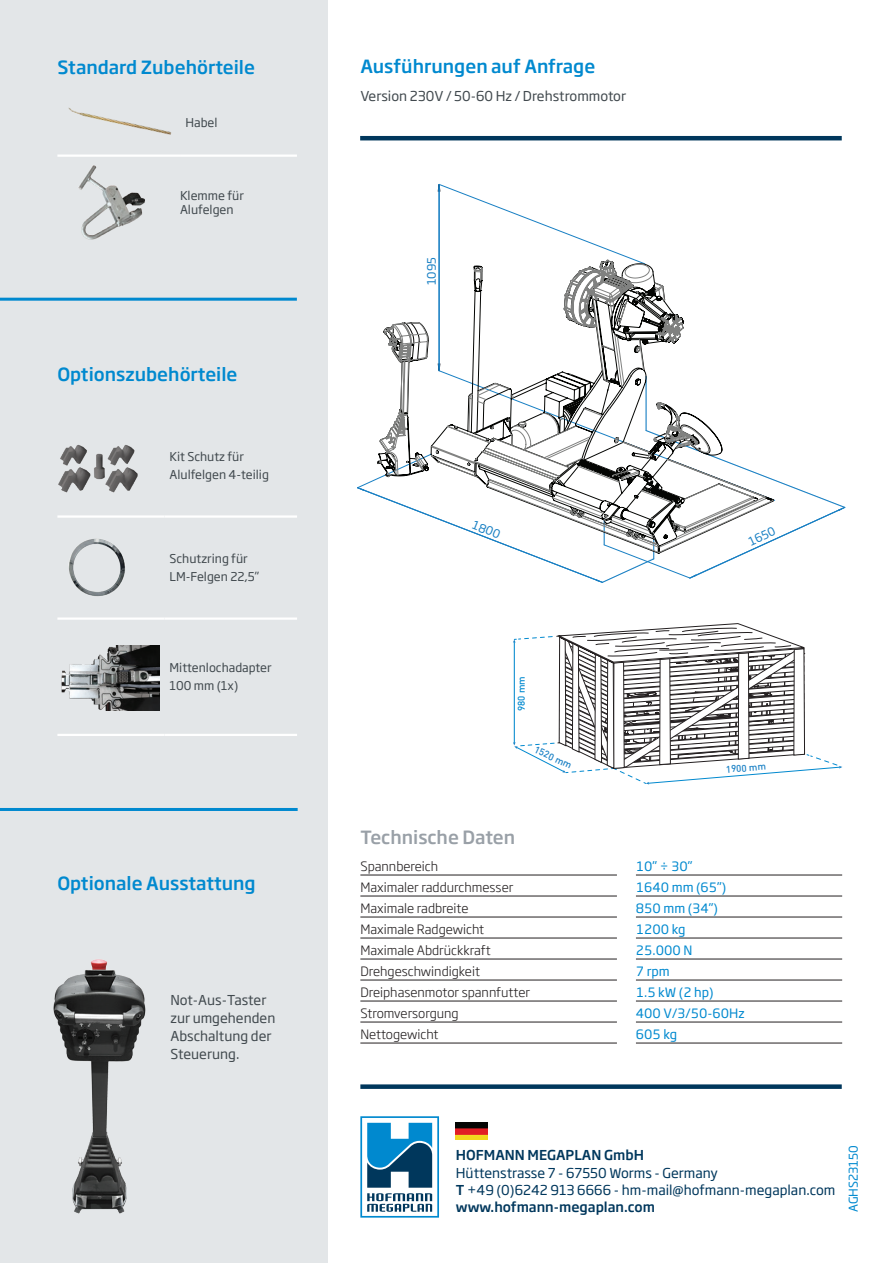
<style>
.page{position:relative;width:893px;height:1263px;background:#fff}
.page>*{position:absolute;margin:0;border:0;box-sizing:border-box;transform-origin:0 0}
.t1{font:500 18px "Soho Gothic Pro";color:#0089cf}
.t2{font:500 18px "Soho Gothic Pro";color:#99a0a7}
.t3{font:13.5px/17.2px "Soho Gothic Pro";color:#00375c}
.t4{font:13.5px/18px "Soho Gothic Pro";color:#41494e}
.t5{font:500 13.5px "Soho Gothic Pro";color:#00375c}
.t6{font:300 12.75px/21px "Soho Gothic Pro";color:#231f20}
.t7{font:12.75px/21px "Soho Gothic Pro";color:#0089cf}
.t8{font:12px/18px "Soho Gothic Pro";color:#41494e}
.t9{font:12px "Soho Gothic Pro";color:#0089cf}
.t10{font:11.55px "Soho Gothic Pro";color:#177fc3}
.t11{font:500 9.75px "DIN Pro";color:#1b81c5}
.t12{font:500 9.75px "DIN Pro";color:#0089cf}
.s1{font-weight:500}
</style>
<div class="page">
<div style="left:0;top:0;width:327px;height:1263px;background:#e3e6e8"></div>
<svg style="left:360px;top:1116px;width:79px;height:101px"></svg>
<img style="left:456px;top:1123px;width:32px;height:17px">
<hr style="left:0;top:298px;width:297px;height:3px;background:#0089cf">
<hr style="left:0;top:808px;width:298px;height:3px;background:#0089cf">
<svg style="left:438px;top:184px;width:196px;height:75px"></svg>
<svg style="left:357px;top:478px;width:488px;height:105px"></svg>
<svg style="left:377px;top:260px;width:396px;height:293px"></svg>
<svg style="left:513px;top:623px;width:329px;height:161px"></svg>
<hr style="left:57px;top:515px;width:107px;height:3px;background:#fff">
<hr style="left:164px;top:515px;width:133px;height:3px;background:#fff">
<hr style="left:57px;top:617px;width:107px;height:3px;background:#fff">
<hr style="left:164px;top:617px;width:133px;height:3px;background:#fff">
<hr style="left:57px;top:734px;width:107px;height:2px;background:#fff">
<hr style="left:164px;top:734px;width:133px;height:2px;background:#fff">
<img style="left:58px;top:444px;width:80px;height:49px">
<img style="left:69px;top:538px;width:56px;height:59px">
<img style="left:61px;top:646px;width:98px;height:64px">
<div style="left:360px;top:1084px;width:482px;height:5px;background:#00375c"></div>
<hr style="left:360px;top:875px;width:257px;height:1px;background:#231f20">
<hr style="left:360px;top:896px;width:257px;height:1px;background:#231f20">
<hr style="left:360px;top:917px;width:257px;height:1px;background:#231f20">
<hr style="left:360px;top:938px;width:257px;height:1px;background:#231f20">
<hr style="left:360px;top:959px;width:257px;height:1px;background:#231f20">
<hr style="left:360px;top:980px;width:257px;height:1px;background:#231f20">
<hr style="left:360px;top:1001px;width:257px;height:1px;background:#231f20">
<hr style="left:360px;top:1022px;width:257px;height:1px;background:#231f20">
<hr style="left:360px;top:1043px;width:257px;height:1px;background:#231f20">
<hr style="left:636px;top:875px;width:206px;height:1px;background:#231f20">
<hr style="left:636px;top:896px;width:206px;height:1px;background:#231f20">
<hr style="left:636px;top:917px;width:206px;height:1px;background:#231f20">
<hr style="left:636px;top:938px;width:206px;height:1px;background:#231f20">
<hr style="left:636px;top:959px;width:206px;height:1px;background:#231f20">
<hr style="left:636px;top:980px;width:206px;height:1px;background:#231f20">
<hr style="left:636px;top:1001px;width:206px;height:1px;background:#231f20">
<hr style="left:636px;top:1022px;width:206px;height:1px;background:#231f20">
<hr style="left:636px;top:1043px;width:206px;height:1px;background:#231f20">
<hr style="left:57px;top:154px;width:123px;height:3px;background:#fff">
<hr style="left:180px;top:154px;width:117px;height:3px;background:#fff">
<img style="left:68px;top:107px;width:103px;height:28px">
<img style="left:78px;top:165px;width:67px;height:75px">
<hr style="left:360px;top:136px;width:482px;height:4px;background:#00375c">
<img style="left:53px;top:959px;width:93px;height:255px">
<h1 class="t1" style="left:57px;top:53px;width:199px">Standard Zubehörteile</h1>
<p class="t8" style="left:185px;top:113px;width:34px">Habel</p>
<p class="t8" style="left:180px;top:188px;width:65px;line-height:13.5px">Klemme für<br>Alufelgen</p>
<h1 class="t1" style="left:57px;top:360px;width:182px">Optionszubehörteile</h1>
<p class="t8" style="left:170px;top:447px;width:101px">Kit Schutz für<br>Alulfelgen 4-teilig</p>
<p class="t8" style="left:170px;top:549px;width:91px">Schutzring für<br>LM-Felgen 22,5”</p>
<p class="t8" style="left:170px;top:658px;width:104px">Mittenlochadapter<br>100 mm (1x)</p>
<h1 class="t1" style="left:57px;top:869px;width:200px">Optionale Ausstattung</h1>
<p class="t4" style="left:170px;top:990px;width:107px">Not-Aus-Taster zur umgehenden<br>Abschaltung der<br>Steuerung.</p>
<h1 class="t1" style="left:360px;top:52px;width:236px">Ausführungen auf Anfrage</h1>
<p class="t4" style="left:360px;top:87px;width:267px">Version 230V / 50-60 Hz / Drehstrommotor</p>
<p class="t10" style="left:423px;top:285px;width:29px;rotate:-90deg">1095</p>
<p class="t10" style="left:476px;top:516px;width:30px;rotate:22deg">1800</p>
<p class="t10" style="left:746px;top:534px;width:29px;rotate:-25deg">1650</p>
<p class="t12" style="left:513px;top:711px;width:36px;rotate:-90deg">980 mm</p>
<p class="t11" style="left:538px;top:742px;width:42px;rotate:25deg">1520 mm</p>
<p class="t11" style="left:725px;top:761px;width:42px;rotate:-4deg">1900 mm</p>
<h1 class="t2" style="left:360px;top:824px;width:156px">Technische Daten</h1>
<p class="t6" style="left:360px;top:855px;width:171px">Spannbereich<br>Maximaler raddurchmesser<br>Maximale radbreite<br>Maximale Radgewicht<br>Maximale Abdrückkraft<br>Drehgeschwindigkeit<br>Dreiphasenmotor spannfutter<br>Stromversorgung<br>Nettogewicht</p>
<p class="t7" style="left:636px;top:855px;width:110px">10” ÷ 30”<br>1640 mm (65”)<br>850 mm (34”)<br>1200 kg<br>25.000 N<br>7 rpm<br>1.5 kW (2 hp)<br>400 V/3/50-60Hz<br>605 kg</p>
<p class="t5" style="left:456px;top:1145px;width:190px">HOFMANN MEGAPLAN GmbH</p>
<p class="t3" style="left:456px;top:1163px;width:381px">Hüttenstrasse 7 - 67550 Worms - Germany<br><span class="s1">T</span> +49 (0)6242 913 6666 - hm-mail@hofmann-megaplan.com <span class="s1">www.hofmann-megaplan.com</span></p>
<p class="t9" style="left:844px;top:1212px;width:68px;rotate:-90deg">AGHS23150</p>
</div>
